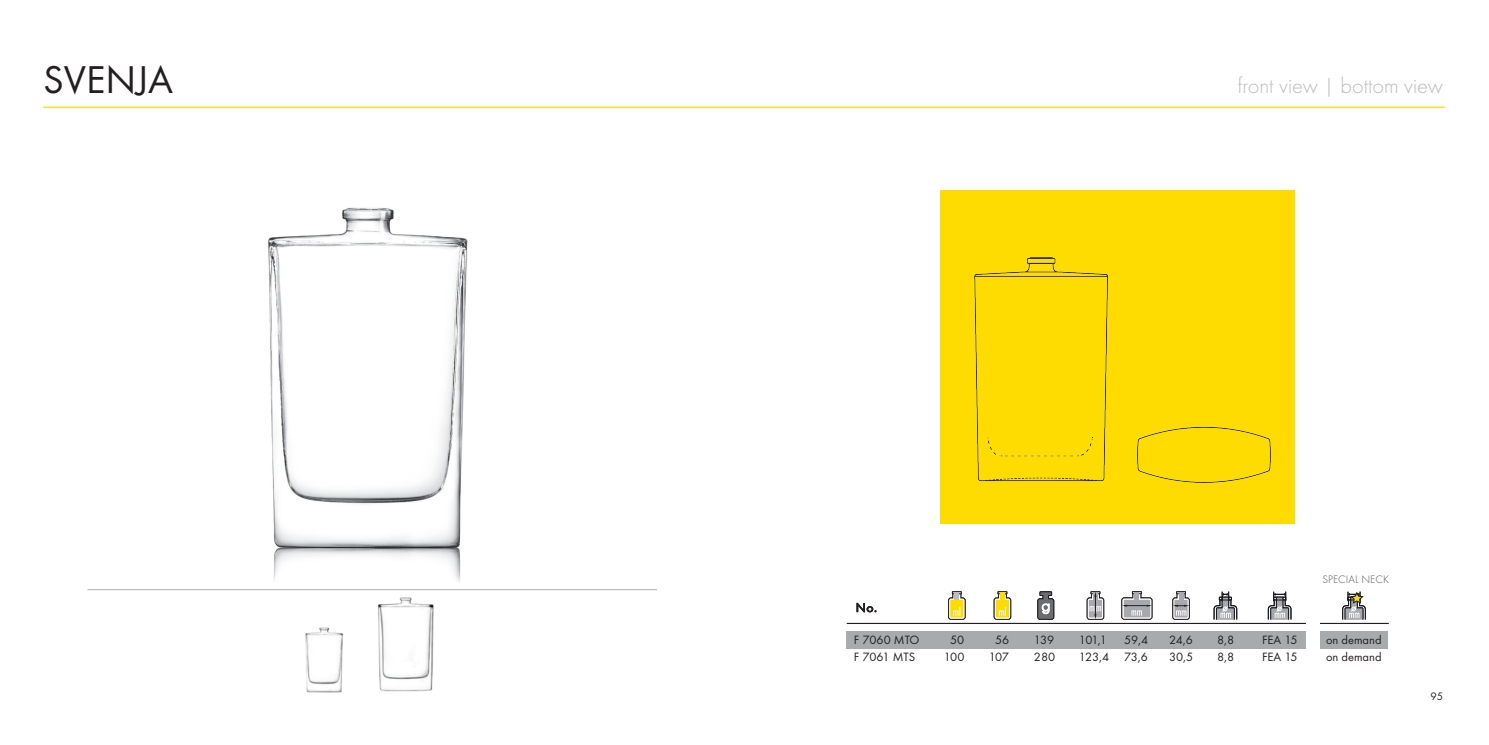
<style>
.page{position:relative;width:1489px;height:745px;background:#fff}
.page>*{position:absolute;margin:0;border:0;box-sizing:border-box;transform-origin:0 0}
.t1{font:40.12px "Futura TOT Boo";color:#231f20}
.t2{font:300 22.5px "Futura TOT";color:#bcbdc0}
.t3{font:12.5px "Futura TOT Boo";color:#231f20}
.t4{font:300 11.25px "Futura TOT";color:#57585a}
.t5{font:11.25px "Futura TOT Boo";color:#231f20}
</style>
<div class="page">
<div style="left:939px;top:190px;width:355px;height:333px;background:#ffdc01"></div>
<hr style="left:43px;top:106px;width:1401px;height:2px;background:#ffdc01">
<hr style="left:88px;top:588px;width:569px;height:2px;background:#bcbdc0">
<div style="left:846px;top:631px;width:541px;height:17px;background:#a8aaab"></div>
<svg style="left:1037px;top:591px;width:16px;height:28px"></svg>
<svg style="left:1086px;top:591px;width:17px;height:28px"></svg>
<svg style="left:1121px;top:591px;width:31px;height:28px"></svg>
<svg style="left:1172px;top:591px;width:17px;height:28px"></svg>
<svg style="left:993px;top:591px;width:17px;height:28px"></svg>
<svg style="left:948px;top:591px;width:17px;height:28px"></svg>
<svg style="left:1213px;top:591px;width:23px;height:28px"></svg>
<svg style="left:1267px;top:591px;width:24px;height:28px"></svg>
<svg style="left:856px;top:602px;width:20px;height:10px"></svg>
<hr style="left:846px;top:622px;width:542px;height:1px;background:#231f20">
<svg style="left:1342px;top:591px;width:23px;height:28px"></svg>
<div style="left:1306px;top:590px;width:13px;height:79px;background:#fff"></div>
<img style="left:268px;top:207px;width:200px;height:375px">
<img style="left:974px;top:257px;width:295px;height:225px">
<img style="left:295px;top:588px;width:150px;height:105px">
<h1 class="t1" style="left:43px;top:56px;width:131px">SVENJA</h1>
<h2 class="t2" style="left:1237px;top:73px;width:207px">front view | bottom view</h2>
<p class="t4" style="left:1322px;top:572px;width:68px">SPECIAL NECK</p>
<p class="t3" style="left:853px;top:631px;width:67px">F 7060 MTO</p>
<p class="t3" style="left:950px;top:631px;width:16px">50</p>
<p class="t3" style="left:995px;top:631px;width:16px">56</p>
<p class="t3" style="left:1033px;top:631px;width:22px">139</p>
<p class="t3" style="left:1078px;top:631px;width:29px">101,1</p>
<p class="t3" style="left:1123px;top:631px;width:26px">59,4</p>
<p class="t3" style="left:1168px;top:631px;width:25px">24,6</p>
<p class="t3" style="left:1217px;top:631px;width:19px">8,8</p>
<p class="t3" style="left:1262px;top:631px;width:37px">FEA 15</p>
<p class="t3" style="left:1325px;top:631px;width:57px">on demand</p>
<p class="t3" style="left:853px;top:649px;width:63px">F 7061 MTS</p>
<p class="t3" style="left:943px;top:649px;width:22px">100</p>
<p class="t3" style="left:988px;top:649px;width:21px">107</p>
<p class="t3" style="left:1033px;top:649px;width:23px">280</p>
<p class="t3" style="left:1078px;top:649px;width:70px">123,4 73,6</p>
<p class="t3" style="left:1168px;top:649px;width:26px">30,5</p>
<p class="t3" style="left:1217px;top:649px;width:19px">8,8</p>
<p class="t3" style="left:1262px;top:649px;width:37px">FEA 15</p>
<p class="t3" style="left:1325px;top:649px;width:57px">on demand</p>
<p class="t5" style="left:1430px;top:688px;width:14px">95</p>
</div>
